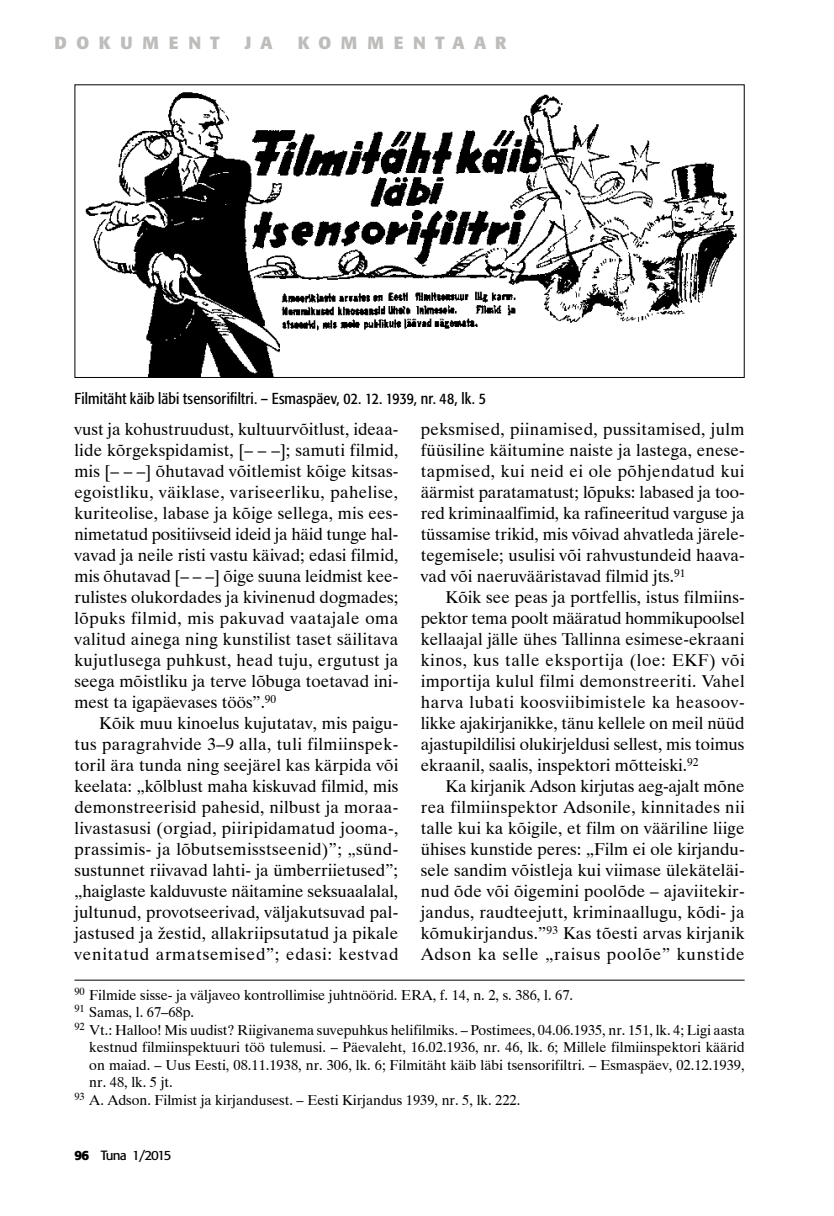
<style>
.page{position:relative;width:834px;height:1216px;background:#fff}
.page>*{position:absolute;margin:0;border:0;box-sizing:border-box;transform-origin:0 0}
.t1{font:700 17.5px "Formata";letter-spacing:.545em;color:#bebdbc}
.t2{font:17.15px/21px "Dutch 801 BT";color:#000;text-align:justify}
.t3{font:condensed 15.75px "Formata";letter-spacing:.01em;color:#000}
.t4{font:14.35px "Dutch 801 BT";color:#000}
.t5{font:13.3px "Formata";letter-spacing:-.09em;color:#000}
.s1{font-weight:700}
</style>
<div class="page">
<hr style="left:74px;top:979px;width:670px;height:1px;background:#000">
<img style="left:85px;top:92px;width:652px;height:284px">
<p class="t1" style="left:55px;top:31px;width:167px">DOKUMENT</p>
<p class="t1" style="left:245px;top:31px;width:29px">J A</p>
<p class="t1" style="left:298px;top:31px;width:210px">KOMMENTAAR</p>
<p class="t3" style="left:74px;top:389px;width:413px">Filmitäht käib läbi tsensorifiltri. – Esmaspäev, 02. 12. 1939, nr. 48, lk. 5</p>
<p class="t2" style="left:420px;top:418px;width:325px">peksmised, piinamised, pussitamised, julm füüsiline käitumine naiste ja lastega, enese&shy;tapmised, kui neid ei ole põhjendatud kui äärmist paratamatust; lõpuks: labased ja too&shy;red kriminaalfimid, ka rafineeritud varguse ja tüssamise trikid, mis võivad ahvatleda järele&shy;tegemisele; usulisi või rahvustundeid haava&shy;vad või naeruvääristavad filmid jts.<sup>91</sup></p>
<p class="t2" style="left:420px;top:586px;width:325px;text-indent:25px">Kõik see peas ja portfellis, istus filmiins&shy;pektor tema poolt määratud hommikupoolsel kellaajal jälle ühes Tallinna esimese-ekraani kinos, kus talle eksportija (loe: EKF) või importija kulul filmi demonstreeriti. Vahel harva lubati koosviibimistele ka heasoov&shy;likke ajakirjanikke, tänu kellele on meil nüüd ajastupildilisi olukirjeldusi sellest, mis toimus ekraanil, saalis, inspektori mõtteiski.<sup>92</sup></p>
<p class="t2" style="left:420px;top:775px;width:325px;text-indent:25px">Ka kirjanik Adson kirjutas aeg-ajalt mõne rea filmiinspektor Adsonile, kinnitades nii talle kui ka kõigile, et film on vääriline liige ühises kunstide peres: „Film ei ole kirjandu&shy;sele sandim võistleja kui viimase ülekäteläi&shy;nud õde või õigemini poolõde – ajaviitekir&shy;jandus, raudteejutt, kriminaallugu, kõdi- ja kõmukirjandus.”<sup>93</sup> Kas tõesti arvas kirjanik Adson ka selle „raisus poolõe” kunstide</p>
<p class="t4" style="left:74px;top:985px;width:500px"><sup>90</sup> Filmide sisse- ja väljaveo kontrollimise juhtnöörid. ERA, f. 14, n. 2, s. 386, l. 67.</p>
<p class="t4" style="left:74px;top:1003px;width:121px"><sup>91</sup> Samas, l. 67–68p.</p>
<p class="t4" style="left:74px;top:1020px;width:671px"><sup>92</sup> Vt.: Halloo! Mis uudist? Riigivanema suvepuhkus helifilmiks. – Postimees, 04.06.1935, nr. 151, lk. 4; Ligi aasta</p>
<p class="t4" style="left:89px;top:1038px;width:656px">kestnud filmiinspektuuri töö tulemusi. – Päevaleht, 16.02.1936, nr. 46, lk. 6; Millele filmiinspektori käärid</p>
<p class="t4" style="left:89px;top:1055px;width:656px">on maiad. – Uus Eesti, 08.11.1938, nr. 306, lk. 6; Filmitäht käib läbi tsensorifiltri. – Esmaspäev, 02.12.1939,</p>
<p class="t4" style="left:89px;top:1073px;width:85px">nr. 48, lk. 5 jt.</p>
<p class="t4" style="left:74px;top:1090px;width:447px"><sup>93</sup> A. Adson. Filmist ja kirjandusest. – Eesti Kirjandus 1939, nr. 5, lk. 222.</p>
<p class="t2" style="left:74px;top:418px;width:325px">vust ja kohustruudust, kultuurvõitlust, ideaa&shy;lide kõrgekspidamist, [– – –]; samuti filmid, mis [– – –] õhutavad võitlemist kõige kitsas&shy;egoistliku, väiklase, variseerliku, pahelise, kuriteolise, labase ja kõige sellega, mis ees&shy;nimetatud positiivseid ideid ja häid tunge hal&shy;vavad ja neile risti vastu käivad; edasi filmid, mis õhutavad [– – –] õige suuna leidmist kee&shy;rulistes olukordades ja kivinenud dogmades; lõpuks filmid, mis pakuvad vaatajale oma valitud ainega ning kunstilist taset säilitava kujutlusega puhkust, head tuju, ergutust ja seega mõistliku ja terve lõbuga toetavad ini&shy;mest ta igapäevases töös”.<sup>90</sup></p>
<p class="t2" style="left:74px;top:712px;width:325px;text-indent:25px">Kõik muu kinoelus kujutatav, mis paigu&shy;tus paragrahvide 3–9 alla, tuli filmiinspek&shy;toril ära tunda ning seejärel kas kärpida või keelata: „kõlblust maha kiskuvad filmid, mis demonstreerisid pahesid, nilbust ja moraa&shy;livastasusi (orgiad, piiripidamatud jooma-, prassimis- ja lõbutsemisstseenid)”; „sünd&shy;sustunnet riivavad lahti- ja ümberriietused”; „haiglaste kalduvuste näitamine seksuaalalal, jultunud, provotseerivad, väljakutsuvad pal&shy;jastused ja žestid, allakriipsutatud ja pikale venitatud armatsemised”; edasi: kestvad</p>
<p class="t5" style="left:74px;top:1147px;width:99px"><span class="s1">96</span> Tuna 1/2015</p>
</div>
